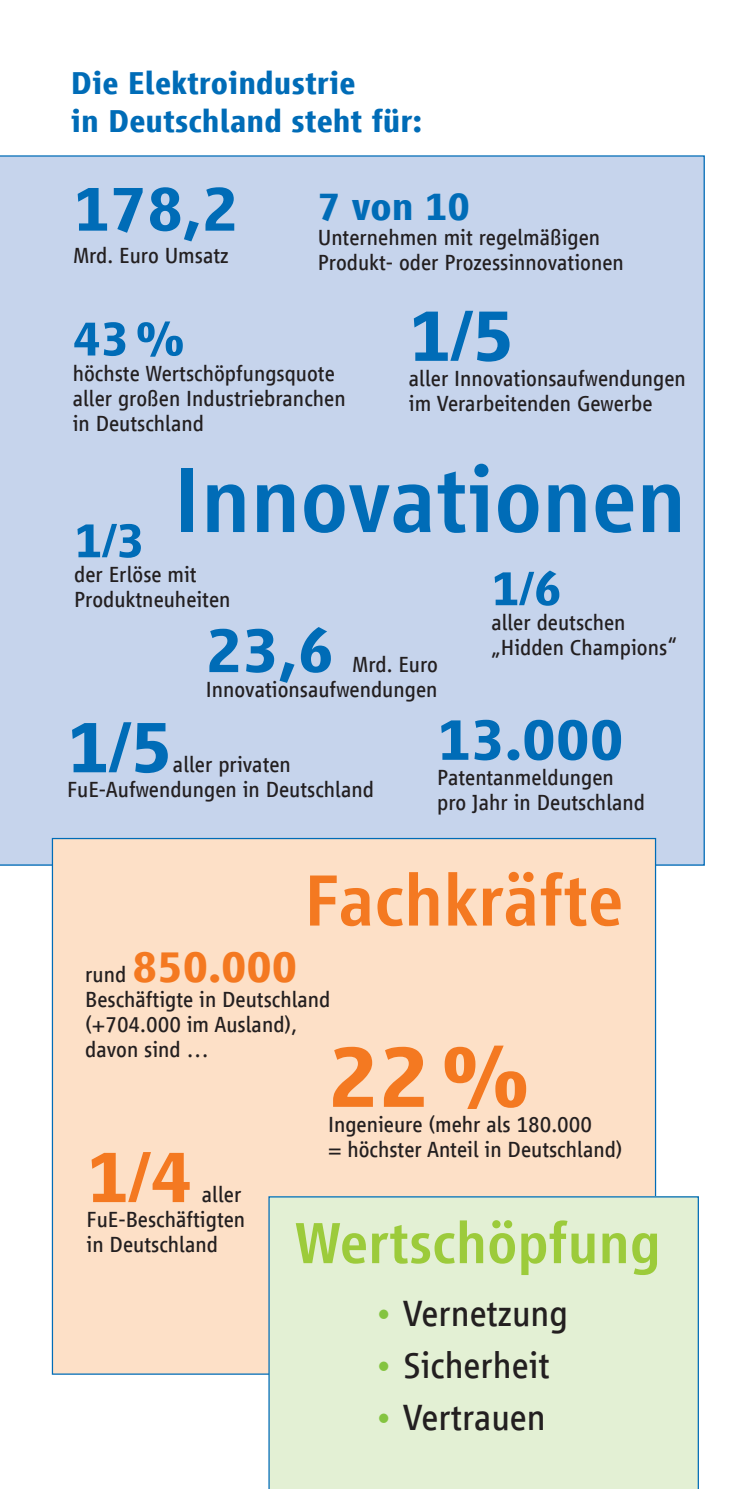
<style>
.page{position:relative;width:745px;height:1489px;background:#fff}
.page>*{position:absolute;margin:0;border:0;box-sizing:border-box;transform-origin:0 0}
.t1{font:500 95px "Vialog LT Com";color:#006cb7}
.t2{font:700 90px "Vialog LT Com";color:#f47921}
.t3{font:500 75px "Vialog LT Com";color:#f47921}
.t4{font:700 75px "Vialog LT Com";color:#006cb7}
.t5{font:700 75px "Vialog LT Com";color:#f47921}
.t6{font:700 65px "Vialog LT Com";color:#006cb7}
.t7{font:500 60px "Vialog LT Com";color:#9ccb3b}
.t8{font:700 60px "Vialog LT Com";color:#006cb7}
.t9{font:700 50px "Vialog LT Com";color:#006cb7}
.t10{font:700 45px "Vialog LT Com";color:#f47921}
.t11{font:700 40px "Vialog LT Com";color:#006cb7}
.t12{font:37.5px "Vialog LT Com";color:#231f20}
.t13{font:700 32.5px/37.5px "Vialog LT Com";color:#006cb7}
.t14{font:22.5px/25px "Vialog LT Com";color:#231f20}
.s1{font-weight:400;font-size:22.5px;color:#231f20}
.s2{color:#84c440}
</style>
<div class="page">
<div style="left:0;top:155px;width:704px;height:710px;background:#c6d4ec"></div>
<div style="left:52px;top:837px;width:603px;height:537px;background:#fde0c7;border:1px solid #006cb7"></div>
<div style="left:268px;top:1196px;width:430px;height:292px;background:#e3f0d4"></div>
<h3 class="t13" style="left:71px;top:64px;width:352px">Die Elektroindustrie<br>in Deutschland steht für:</h3>
<h3 class="t6" style="left:73px;top:173px;width:166px">178,2</h3>
<p class="t14" style="left:73px;top:243px;width:157px">Mrd. Euro Umsatz</p>
<h3 class="t11" style="left:317px;top:185px;width:154px">7 von 10</h3>
<p class="t14" style="left:317px;top:225px;width:307px">Unternehmen mit regelmäßigen<br>Produkt- oder Prozessinnovationen</p>
<h3 class="t9" style="left:73px;top:311px;width:114px">43%</h3>
<p class="t14" style="left:73px;top:360px;width:274px">höchste Wertschöpfungsquote aller großen Industriebranchen in Deutschland</p>
<h3 class="t4" style="left:408px;top:294px;width:107px">1/5</h3>
<p class="t14" style="left:408px;top:366px;width:278px">aller Innovationsaufwendungen im Verarbeitenden Gewerbe</p>
<h1 class="t1" style="left:174px;top:448px;width:513px">Innovationen</h1>
<h3 class="t9" style="left:74px;top:513px;width:72px">1/3</h3>
<p class="t14" style="left:74px;top:562px;width:158px">der Erlöse mit<br>Produktneuheiten</p>
<h3 class="t9" style="left:491px;top:561px;width:72px">1/6</h3>
<p class="t14" style="left:491px;top:610px;width:187px">aller deutschen „Hidden Champions“</p>
<h3 class="t6" style="left:206px;top:614px;width:130px">23,6</h3>
<p class="t14" style="left:206px;top:652px;width:233px;text-align:right">Mrd. Euro<br>Innovationsaufwendungen</p>
<h3 class="t4" style="left:67px;top:705px;width:107px">1/5</h3>
<p class="t14" style="left:67px;top:752px;width:308px;text-indent:106px">aller privaten<br>FuE-Aufwendungen in Deutschland</p>
<h3 class="t8" style="left:437px;top:706px;width:188px">13.000</h3>
<p class="t14" style="left:437px;top:764px;width:209px">Patentanmeldungen pro Jahr in Deutschland</p>
<h3 class="t3" style="left:304px;top:859px;width:320px">Fachkräfte</h3>
<h3 class="t10" style="left:85px;top:941px;width:213px"><span class="s1">rund</span> 850.000</h3>
<p class="t14" style="left:85px;top:986px;width:247px">Beschäftigte in Deutschland (+704.000 im Ausland), davon sind …</p>
<h2 class="t2" style="left:328px;top:1027px;width:203px">22%</h2>
<p class="t14" style="left:328px;top:1111px;width:296px">Ingenieure (mehr als 180.000<br>= höchster Anteil in Deutschland)</p>
<h3 class="t5" style="left:87px;top:1135px;width:107px">1/4</h3>
<p class="t14" style="left:87px;top:1182px;width:160px;text-indent:115px">aller<br>FuE-Beschäftigten in Deutschland</p>
<h3 class="t7" style="left:294px;top:1209px;width:367px">Wertschöpfung</h3>
<h3 class="t12" style="left:374px;top:1292px;width:195px"><span class="s2">•</span> Vernetzung</h3>
<h3 class="t12" style="left:374px;top:1344px;width:177px"><span class="s2">•</span> Sicherheit</h3>
<h3 class="t12" style="left:374px;top:1396px;width:173px"><span class="s2">•</span> Vertrauen</h3>
</div>
